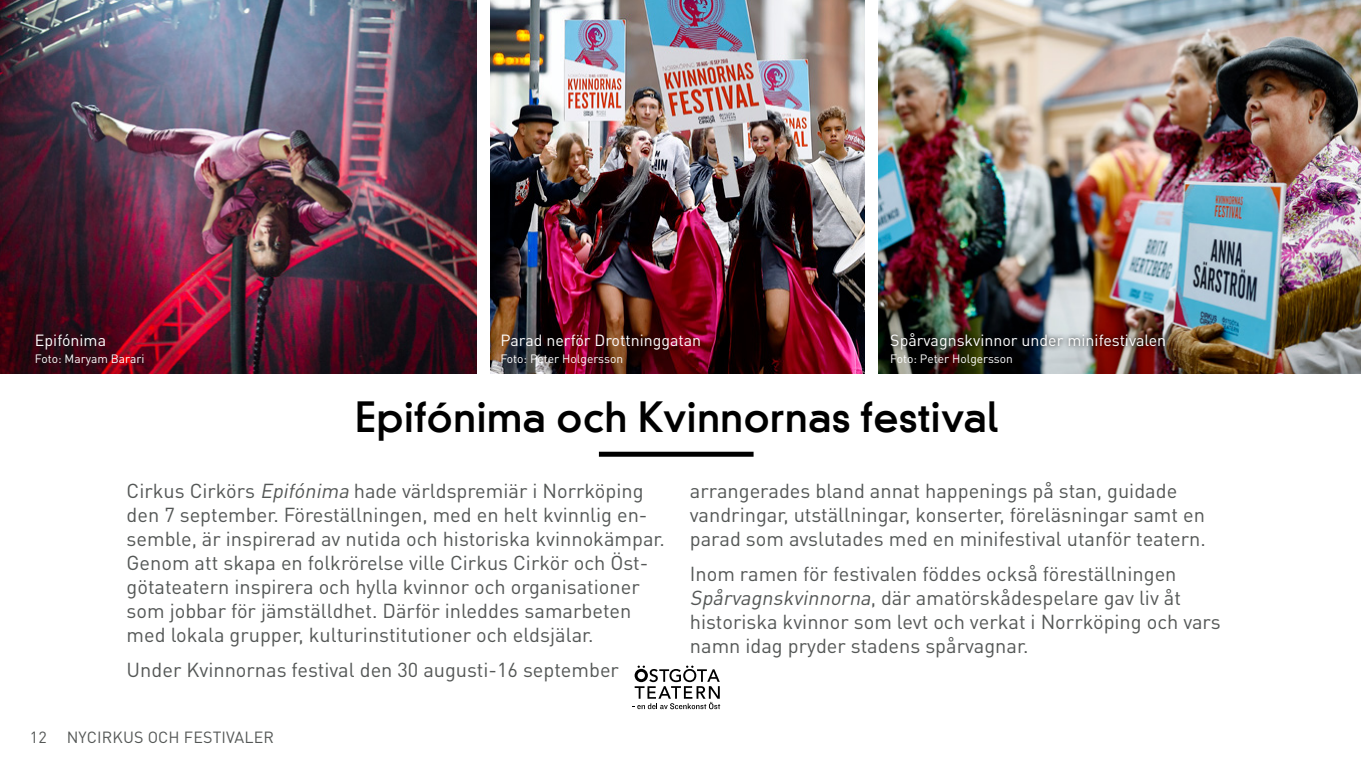
<style>
.page{position:relative;width:1361px;height:766px;background:#fff}
.page>*{position:absolute;margin:0;border:0;box-sizing:border-box;transform-origin:0 0}
.t1{font:700 40px "DIN Neuzeit Grotesk Pro";color:#000}
.t2{font:20px/24px "DIN Pro";color:#545756}
.t3{font:16px "DIN Pro";color:#fff}
.t4{font:16px "DIN Pro";letter-spacing:.01em;color:#545756}
.t5{font:12px "DIN Pro";color:#fff}
.s1{font-style:italic}
</style>
<div class="page">
<img style="left:0;top:0;width:476px;height:373px">
<img style="left:490px;top:0;width:375px;height:374px">
<img style="left:879px;top:0;width:482px;height:374px">
<img style="left:886px;top:328px;width:284px;height:27px">
<div style="left:599px;top:451px;width:154px;height:5px;background:#000"></div>
<svg style="left:632px;top:665px;width:88px;height:44px"></svg>
<p class="t3" style="left:35px;top:329px;width:73px">Epifónima</p>
<p class="t3" style="left:500px;top:329px;width:202px">Parad nerför Drottninggatan</p>
<p class="t3" style="left:890px;top:329px;width:277px">Spårvagnskvinnor under minifestivalen</p>
<p class="t5" style="left:35px;top:350px;width:111px">Foto: Maryam Barari</p>
<p class="t5" style="left:500px;top:350px;width:124px">Foto: Peter Holgersson</p>
<p class="t5" style="left:890px;top:350px;width:124px">Foto: Peter Holgersson</p>
<h1 class="t1" style="left:355px;top:392px;width:644px">Epifónima och Kvinnornas festival</h1>
<p class="t2" style="left:127px;top:477px;width:540px">Cirkus Cirkörs <span class="s1">Epifónima</span> hade världspremiär i Norrköping den 7 september. Föreställningen, med en helt kvinnlig en&shy;semble, är inspirerad av nutida och historiska kvinnokämpar.<br>Genom att skapa en folkrörelse ville Cirkus Cirkör och Öst&shy;götateatern inspirera och hylla kvinnor och organisationer som jobbar för jämställdhet. Därför inleddes samarbeten med lokala grupper, kulturinstitutioner och eldsjälar.</p>
<p class="t2" style="left:127px;top:656px;width:494px">Under Kvinnornas festival den 30 augusti-16 september</p>
<p class="t4" style="left:30px;top:726px;width:246px">12 NYCIRKUS OCH FESTIVALER</p>
<p class="t2" style="left:690px;top:477px;width:517px">arrangerades bland annat happenings på stan, guidade vandringar, utställningar, konserter, föreläsningar samt en parad som avslutades med en minifestival utanför teatern.</p>
<p class="t2" style="left:690px;top:560px;width:532px">Inom ramen för festivalen föddes också föreställningen <span class="s1">Spårvagnskvinnorna</span>, där amatörskådespelare gav liv åt historiska kvinnor som levt och verkat i Norrköping och vars namn idag pryder stadens spårvagnar.</p>
</div>
